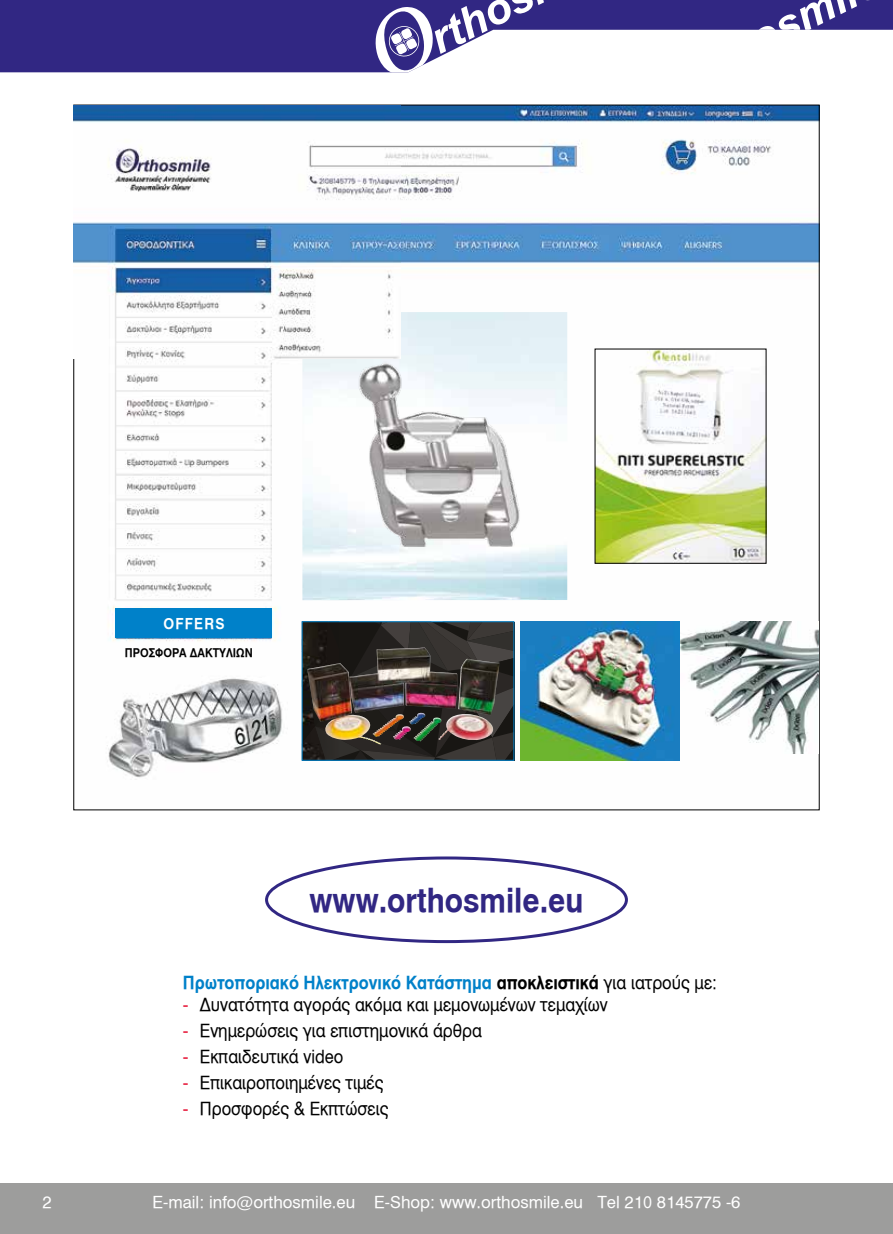
<style>
.page{position:relative;width:893px;height:1234px;background:#fff}
.page>*{position:absolute;margin:0;border:0;box-sizing:border-box;transform-origin:0 0}
.t1{font:33px "UB Helvetica Bold";color:#312783;scale:.9 1}
.t2{font:18px "UB Helvetica";color:#000;scale:.9 1}
.t3{font:18px "UB Helvetica Bold";color:#0081c9;scale:.9 1}
.t4{font:16.5px "UB Helvetica";color:#fff}
.t5{font:15px "UB Helvetica Bold";letter-spacing:.09em;color:#fff;scale:.9 1}
.t6{font:12px "UB Helvetica Bold";color:#000;scale:.9 1}
.s1{color:#000}
.s2{font-family:"UB Helvetica";color:#000}
.s3{color:#e40428}
</style>
<div class="page">
<div style="left:0;top:1182px;width:893px;height:51px;background:#9d9d9c"></div>
<div style="left:0;top:0;width:893px;height:72px;background:#312783"></div>
<svg style="left:375px;top:0;width:236px;height:72px"></svg>
<svg style="left:642px;top:0;width:237px;height:72px"></svg>
<img style="left:108px;top:107px;width:710px;height:654px">
<div style="left:265px;top:856px;width:363px;height:86px;border:3px solid #312783;border-radius:50%"></div>
<img style="left:680px;top:621px;width:139px;height:132px">
<img style="left:302px;top:312px;width:265px;height:288px">
<img style="left:354px;top:349px;width:183px;height:212px">
<img style="left:597px;top:351px;width:167px;height:210px">
<img style="left:74px;top:105px;width:326px;height:253px">
<img style="left:520px;top:621px;width:159px;height:139px">
<svg style="left:304px;top:623px;width:208px;height:135px;background:#2b2825"></svg>
<img style="left:307px;top:647px;width:193px;height:97px">
<div style="left:302px;top:621px;width:212px;height:139px;border:1px solid #0081c9"></div>
<div style="left:116px;top:608px;width:156px;height:30px;background:#0081c9"></div>
<img style="left:107px;top:667px;width:182px;height:111px">
<p class="t5" style="left:163px;top:615px;width:69px">OFFERS</p>
<p class="t6" style="left:125px;top:646px;width:144px">ΠΡΟΣΦΟΡΑ ΔΑΚΤΥΛΙΩΝ</p>
<h1 class="t1" style="left:310px;top:880px;width:306px">www.orthosmile.eu</h1>
<p class="t3" style="left:183px;top:972px;width:595px">Πρωτοποριακό Ηλεκτρονικό Κατάστημα <span class="s1">αποκλειστικά</span> <span class="s2">για ιατρούς με:</span></p>
<p class="t2" style="left:183px;top:994px;width:474px"><span class="s3">-</span> Δυνατότητα αγοράς ακόμα και μεμονωμένων τεμαχίων</p>
<p class="t2" style="left:183px;top:1019px;width:334px"><span class="s3">-</span> Ενημερώσεις για επιστημονικά άρθρα</p>
<p class="t2" style="left:183px;top:1045px;width:180px"><span class="s3">-</span> Εκπαιδευτικά video</p>
<p class="t2" style="left:183px;top:1071px;width:224px"><span class="s3">-</span> Επικαιροποιημένες τιμές</p>
<p class="t2" style="left:183px;top:1097px;width:230px"><span class="s3">-</span> Προσφορές &amp; Εκπτώσεις</p>
<p class="t4" style="left:43px;top:1192px;width:11px">2</p>
<p class="t4" style="left:153px;top:1192px;width:589px">E-mail: info@orthosmile.eu E-Shop: www.orthosmile.eu Tel 210 8145775 -6</p>
</div>
